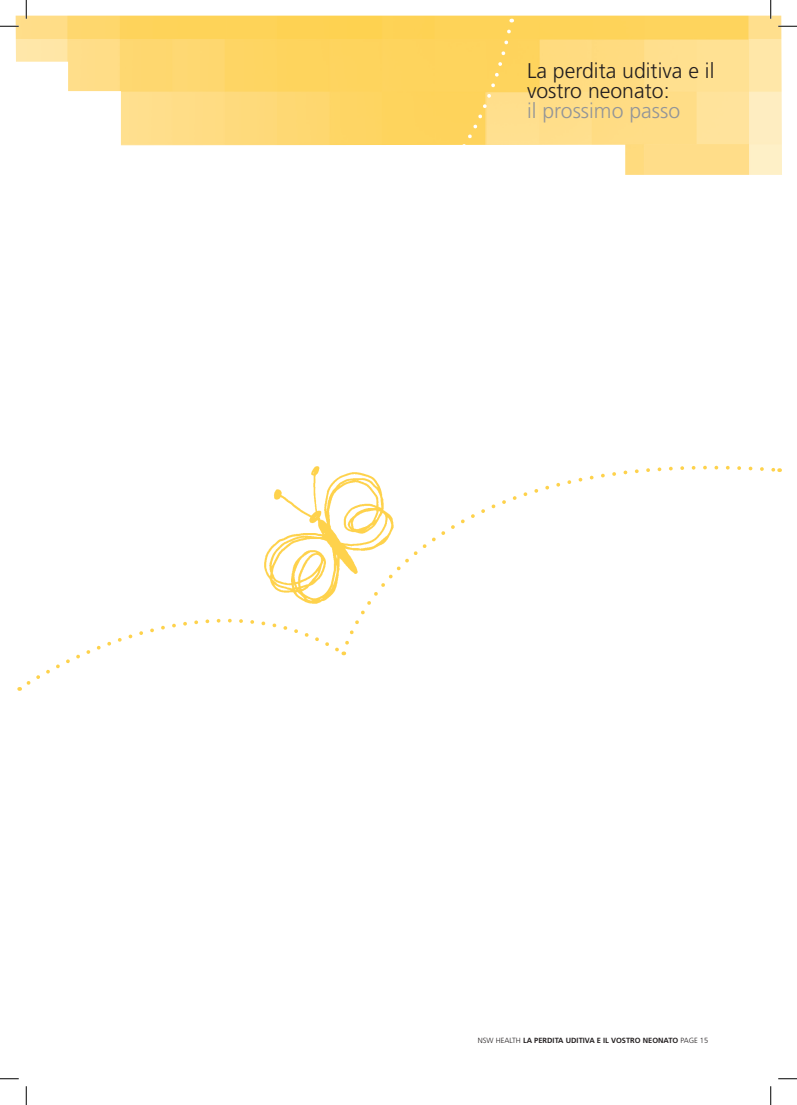
<style>
.page{position:relative;width:797px;height:1105px;background:#fff}
.page>*{position:absolute;margin:0;border:0;box-sizing:border-box;transform-origin:0 0}
.t1{font:300 21.25px/20px "Frutiger";color:#231f20}
.t2{font:300 21.25px "Frutiger";color:#939598}
.t3{font:700 7.5px "Frutiger";color:#231f20}
.s1{font-weight:300}
</style>
<div class="page">
<img style="left:16px;top:16px;width:766px;height:159px">
<svg style="left:399px;top:19px;width:114px;height:156px"></svg>
<img style="left:264px;top:466px;width:78px;height:111px">
<svg style="left:26px;top:577px;width:318px;height:108px"></svg>
<svg style="left:342px;top:465px;width:434px;height:183px"></svg>
<svg style="left:0;top:25px;width:19px;height:2px"></svg>
<svg style="left:778px;top:25px;width:19px;height:2px"></svg>
<svg style="left:0;top:1078px;width:19px;height:1px"></svg>
<svg style="left:778px;top:1078px;width:19px;height:1px"></svg>
<svg style="left:25px;top:0;width:2px;height:19px"></svg>
<svg style="left:25px;top:1086px;width:2px;height:19px"></svg>
<svg style="left:770px;top:0;width:1px;height:19px"></svg>
<svg style="left:770px;top:1086px;width:1px;height:19px"></svg>
<h1 class="t1" style="left:527px;top:61px;width:189px">La perdita uditiva e il vostro neonato:</h1>
<h1 class="t2" style="left:527px;top:98px;width:155px">il prossimo passo</h1>
<p class="t3" style="left:478px;top:1036px;width:232px"><span class="s1">NSW HEALTH</span> LA PERDITA UDITIVA E IL VOSTRO NEONATO <span class="s1">PAGE 15</span></p>
</div>
